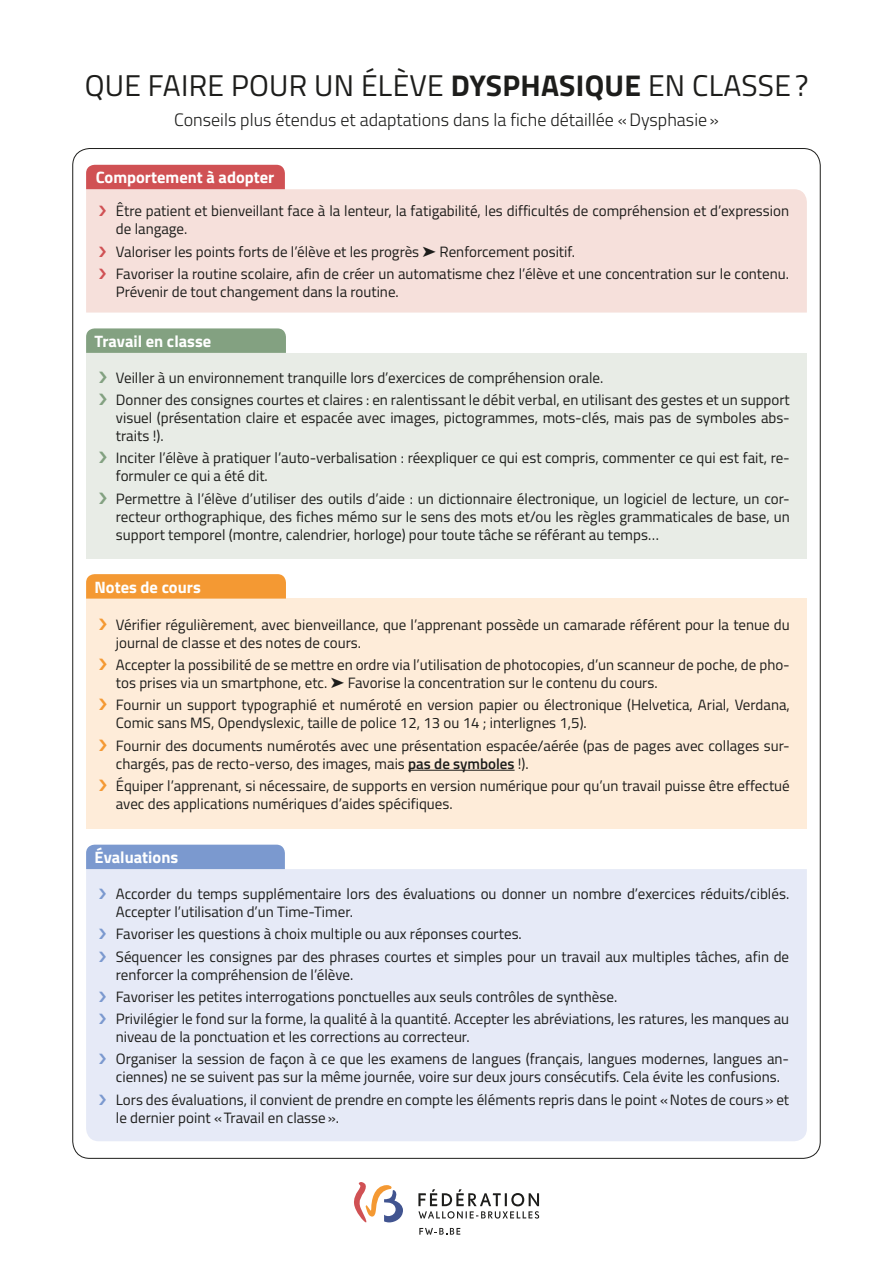
<style>
.page{position:relative;width:893px;height:1263px;background:#fff}
.page>*{position:absolute;margin:0;border:0;box-sizing:border-box;transform-origin:0 0}
.t1{font:30px "Titillium";letter-spacing:.01em;color:#1d1d1b}
.t2{font:300 18px "Titillium";color:#1d1d1b}
.t3{font:700 16.5px "Titillium";color:#fff}
.t4{font:15px/18px "Titillium";color:#1d1d1b}
.s1{font-weight:700}
.s2{font-weight:600}
</style>
<div class="page">
<svg style="left:354px;top:1182px;width:49px;height:40px"></svg>
<svg style="left:418px;top:1189px;width:121px;height:29px"></svg>
<svg style="left:419px;top:1228px;width:41px;height:7px"></svg>
<div style="left:86px;top:189px;width:721px;height:124px;background:#f6e0db"></div>
<div style="left:86px;top:165px;width:199px;height:24px;background:#d05154"></div>
<div style="left:86px;top:869px;width:721px;height:272px;background:#e6eaf7"></div>
<div style="left:86px;top:845px;width:199px;height:24px;background:#7b99cf"></div>
<div style="left:86px;top:599px;width:721px;height:230px;background:#feecd9"></div>
<hr style="left:408px;top:770px;width:107px;height:1px;background:#1d1d1b">
<svg style="left:86px;top:574px;width:200px;height:25px;background:#f49b38"></svg>
<div style="left:86px;top:353px;width:721px;height:205px;background:#e8ece6"></div>
<svg style="left:86px;top:328px;width:200px;height:25px;background:#86a384"></svg>
<svg style="left:99px;top:206px;width:7px;height:10px"></svg>
<svg style="left:99px;top:246px;width:7px;height:10px"></svg>
<svg style="left:99px;top:268px;width:7px;height:11px"></svg>
<svg style="left:99px;top:888px;width:7px;height:11px"></svg>
<svg style="left:99px;top:929px;width:7px;height:10px"></svg>
<svg style="left:99px;top:951px;width:7px;height:10px"></svg>
<svg style="left:99px;top:991px;width:7px;height:11px"></svg>
<svg style="left:99px;top:1013px;width:7px;height:11px"></svg>
<svg style="left:99px;top:1054px;width:7px;height:10px"></svg>
<svg style="left:99px;top:1094px;width:7px;height:10px"></svg>
<p class="t1" style="left:85px;top:63px;width:725px">QUE FAIRE POUR UN ÉLÈVE <span class="s1">DYSPHASIQUE</span> EN CLASSE?</p>
<p class="t2" style="left:174px;top:107px;width:546px">Conseils plus étendus et adaptations dans la fiche détaillée «Dysphasie»</p>
<p class="t3" style="left:96px;top:165px;width:180px">Comportement à adopter</p>
<p class="t4" style="left:116px;top:201px;width:675px">Être patient et bienveillant face à la lenteur, la fatigabilité, les difficultés de compréhension et d’expression de langage.</p>
<p class="t4" style="left:116px;top:242px;width:461px">Valoriser les points forts de l’élève et les progrès ➤ Renforcement positif.</p>
<p class="t4" style="left:116px;top:264px;width:675px">Favoriser la routine scolaire, afin de créer un automatisme chez l’élève et une concentration sur le contenu.<br>Prévenir de tout changement dans la routine.</p>
<p class="t3" style="left:95px;top:328px;width:118px">Travail en classe</p>
<p class="t4" style="left:116px;top:368px;width:489px">Veiller à un environnement tranquille lors d’exercices de compréhension orale.</p>
<p class="t4" style="left:116px;top:390px;width:675px;text-align:justify">Donner des consignes courtes et claires : en ralentissant le débit verbal, en utilisant des gestes et un support visuel (présentation claire et espacée avec images, pictogrammes, mots-clés, mais pas de symboles abs&shy;traits !).</p>
<p class="t4" style="left:116px;top:448px;width:675px">Inciter l’élève à pratiquer l’auto-verbalisation : réexpliquer ce qui est compris, commenter ce qui est fait, re&shy;formuler ce qui a été dit.</p>
<p class="t4" style="left:116px;top:489px;width:675px;text-align:justify">Permettre à l’élève d’utiliser des outils d’aide : un dictionnaire électronique, un logiciel de lecture, un cor&shy;recteur orthographique, des fiches mémo sur le sens des mots et/ou les règles grammaticales de base, un support temporel (montre, calendrier, horloge) pour toute tâche se référant au temps…</p>
<p class="t3" style="left:95px;top:574px;width:108px">Notes de cours</p>
<p class="t4" style="left:116px;top:615px;width:675px">Vérifier régulièrement, avec bienveillance, que l’apprenant possède un camarade référent pour la tenue du journal de classe et des notes de cours.</p>
<p class="t4" style="left:116px;top:655px;width:675px">Accepter la possibilité de se mettre en ordre via l’utilisation de photocopies, d’un scanneur de poche, de pho&shy;tos prises via un smartphone, etc. ➤ Favorise la concentration sur le contenu du cours.</p>
<p class="t4" style="left:116px;top:695px;width:675px">Fournir un support typographié et numéroté en version papier ou électronique (Helvetica, Arial, Verdana,<br>Comic sans MS, Opendyslexic, taille de police 12, 13 ou 14 ; interlignes 1,5).</p>
<p class="t4" style="left:116px;top:735px;width:675px">Fournir des documents numérotés avec une présentation espacée/aérée (pas de pages avec collages sur&shy;chargés, pas de recto-verso, des images, mais <span class="s2">pas de symboles</span> !).</p>
<p class="t4" style="left:116px;top:776px;width:675px">Équiper l’apprenant, si nécessaire, de supports en version numérique pour qu’un travail puisse être effectué avec des applications numériques d’aides spécifiques.</p>
<p class="t3" style="left:95px;top:845px;width:85px">Évaluations</p>
<p class="t4" style="left:116px;top:884px;width:675px">Accorder du temps supplémentaire lors des évaluations ou donner un nombre d’exercices réduits/ciblés.<br>Accepter l’utilisation d’un Time-Timer.</p>
<p class="t4" style="left:116px;top:924px;width:407px">Favoriser les questions à choix multiple ou aux réponses courtes.</p>
<p class="t4" style="left:116px;top:946px;width:675px">Séquencer les consignes par des phrases courtes et simples pour un travail aux multiples tâches, afin de renforcer la compréhension de l’élève.</p>
<p class="t4" style="left:116px;top:987px;width:503px">Favoriser les petites interrogations ponctuelles aux seuls contrôles de synthèse.</p>
<p class="t4" style="left:116px;top:1009px;width:675px">Privilégier le fond sur la forme, la qualité à la quantité. Accepter les abréviations, les ratures, les manques au niveau de la ponctuation et les corrections au correcteur.</p>
<p class="t4" style="left:116px;top:1049px;width:675px">Organiser la session de façon à ce que les examens de langues (français, langues modernes, langues an&shy;ciennes) ne se suivent pas sur la même journée, voire sur deux jours consécutifs. Cela évite les confusions.</p>
<p class="t4" style="left:116px;top:1089px;width:675px">Lors des évaluations, il convient de prendre en compte les éléments repris dans le point «Notes de cours» et le dernier point «Travail en classe».</p>
</div>
